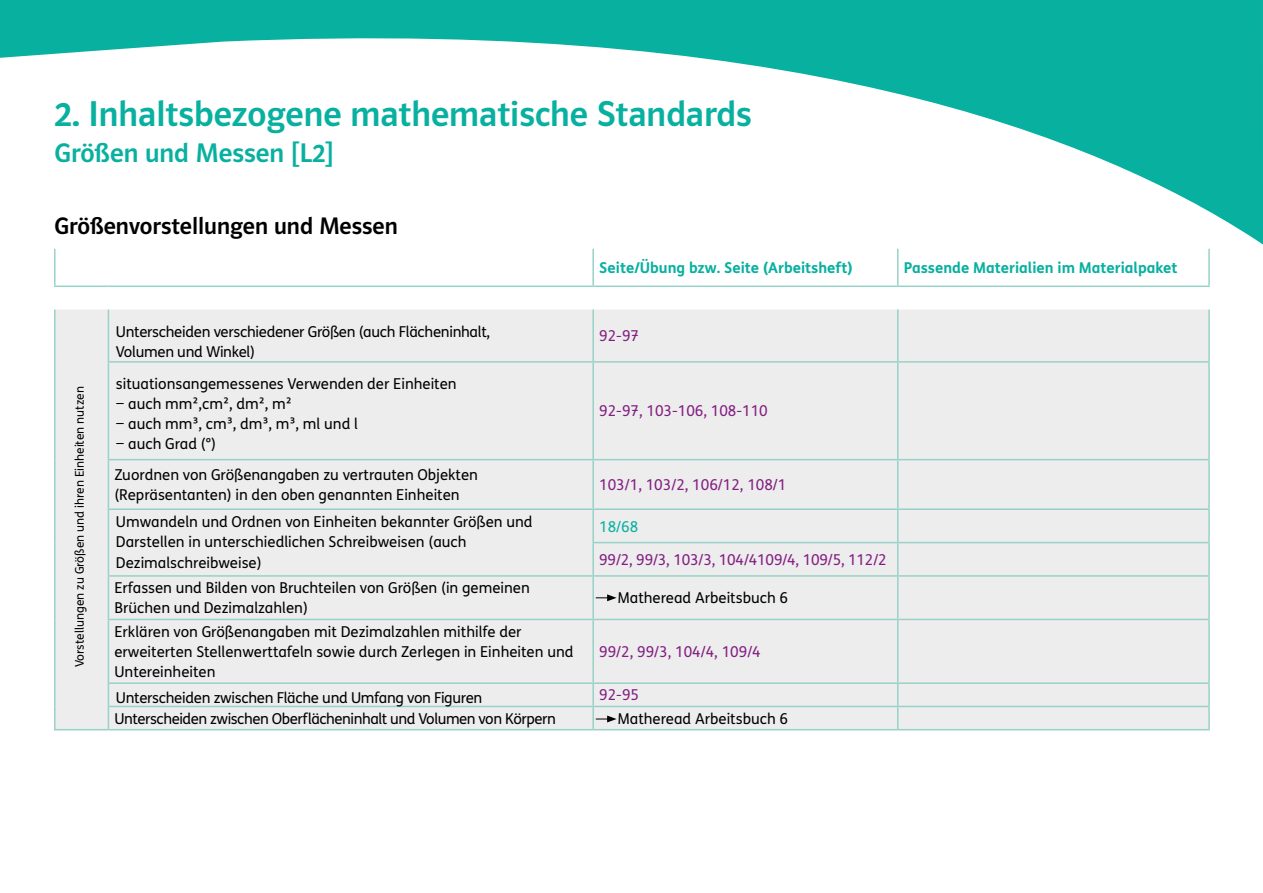
<style>
.page{position:relative;width:1263px;height:893px;background:#fff}
.page>*{position:absolute;margin:0;border:0;box-sizing:border-box;transform-origin:0 0}
.t1{font:36px "Polo ST11 K Krftg";color:#08b0a0}
.t2{font:27px "Polo ST11 K Krftg";color:#08b0a0}
.t3{font:24px "Polo ST11 K Krftg";color:#000}
.t4{font:15px/20.2px "FS Klett GSV";color:#000}
.t5{font:15px "FS Klett GSV";color:#831f82}
.t6{font:15px/20.2px "FS Klett GSV";letter-spacing:-.02em;color:#000}
.t7{font:700 15px "FS Klett GSV";color:#08b0a0}
.t8{font:15px "FS Klett GSV";letter-spacing:-.03em;color:#000}
.t9{font:15px "FS Klett GSV";color:#08b0a0}
.t10{font:12px "FS Klett GSV";color:#000}
</style>
<div class="page">
<svg style="left:0;top:0;width:1263px;height:244px"></svg>
<div style="left:56px;top:310px;width:1152px;height:419px;background:#ededed"></div>
<hr style="left:54px;top:249px;width:2px;height:37px;background:#98d1c7">
<hr style="left:592px;top:249px;width:2px;height:37px;background:#98d1c7">
<hr style="left:897px;top:249px;width:1px;height:37px;background:#98d1c7">
<hr style="left:1208px;top:249px;width:2px;height:37px;background:#98d1c7">
<hr style="left:54px;top:286px;width:54px;height:1px;background:#98d1c7">
<hr style="left:108px;top:286px;width:485px;height:1px;background:#98d1c7">
<hr style="left:593px;top:286px;width:305px;height:1px;background:#98d1c7">
<hr style="left:898px;top:286px;width:312px;height:1px;background:#98d1c7">
<hr style="left:54px;top:310px;width:2px;height:52px;background:#98d1c7">
<hr style="left:108px;top:310px;width:1px;height:51px;background:#98d1c7">
<hr style="left:592px;top:310px;width:2px;height:51px;background:#98d1c7">
<hr style="left:897px;top:310px;width:1px;height:51px;background:#98d1c7">
<hr style="left:1208px;top:310px;width:2px;height:51px;background:#98d1c7">
<hr style="left:54px;top:362px;width:2px;height:98px;background:#98d1c7">
<hr style="left:108px;top:363px;width:1px;height:96px;background:#98d1c7">
<hr style="left:593px;top:361px;width:305px;height:2px;background:#98d1c7">
<hr style="left:592px;top:363px;width:2px;height:96px;background:#98d1c7">
<hr style="left:898px;top:361px;width:312px;height:2px;background:#98d1c7">
<hr style="left:897px;top:363px;width:1px;height:96px;background:#98d1c7">
<hr style="left:1208px;top:363px;width:2px;height:96px;background:#98d1c7">
<hr style="left:54px;top:460px;width:2px;height:49px;background:#98d1c7">
<hr style="left:108px;top:460px;width:1px;height:48px;background:#98d1c7">
<hr style="left:898px;top:459px;width:312px;height:1px;background:#98d1c7">
<hr style="left:1208px;top:460px;width:2px;height:48px;background:#98d1c7">
<hr style="left:54px;top:509px;width:2px;height:34px;background:#98d1c7">
<hr style="left:108px;top:510px;width:1px;height:33px;background:#98d1c7">
<hr style="left:592px;top:510px;width:2px;height:32px;background:#98d1c7">
<hr style="left:898px;top:508px;width:312px;height:2px;background:#98d1c7">
<hr style="left:897px;top:510px;width:1px;height:32px;background:#98d1c7">
<hr style="left:1208px;top:510px;width:2px;height:32px;background:#98d1c7">
<hr style="left:54px;top:543px;width:2px;height:33px;background:#98d1c7">
<hr style="left:108px;top:543px;width:1px;height:32px;background:#98d1c7">
<hr style="left:592px;top:542px;width:306px;height:1px;background:#98d1c7">
<hr style="left:592px;top:543px;width:2px;height:32px;background:#98d1c7">
<hr style="left:898px;top:542px;width:312px;height:1px;background:#98d1c7">
<hr style="left:897px;top:543px;width:1px;height:32px;background:#98d1c7">
<hr style="left:1208px;top:543px;width:2px;height:32px;background:#98d1c7">
<hr style="left:54px;top:576px;width:2px;height:43px;background:#98d1c7">
<hr style="left:108px;top:577px;width:1px;height:42px;background:#98d1c7">
<hr style="left:593px;top:575px;width:305px;height:2px;background:#98d1c7">
<hr style="left:592px;top:577px;width:2px;height:42px;background:#98d1c7">
<hr style="left:898px;top:575px;width:312px;height:2px;background:#98d1c7">
<hr style="left:897px;top:577px;width:1px;height:42px;background:#98d1c7">
<hr style="left:1208px;top:577px;width:2px;height:42px;background:#98d1c7">
<hr style="left:54px;top:619px;width:2px;height:64px;background:#98d1c7">
<hr style="left:108px;top:620px;width:1px;height:62px;background:#98d1c7">
<hr style="left:593px;top:619px;width:305px;height:1px;background:#98d1c7">
<hr style="left:592px;top:620px;width:2px;height:62px;background:#98d1c7">
<hr style="left:898px;top:619px;width:312px;height:1px;background:#98d1c7">
<hr style="left:897px;top:620px;width:1px;height:62px;background:#98d1c7">
<hr style="left:1208px;top:620px;width:2px;height:62px;background:#98d1c7">
<hr style="left:54px;top:683px;width:2px;height:23px;background:#98d1c7">
<hr style="left:593px;top:682px;width:305px;height:2px;background:#98d1c7">
<hr style="left:592px;top:684px;width:2px;height:22px;background:#98d1c7">
<hr style="left:898px;top:682px;width:312px;height:2px;background:#98d1c7">
<hr style="left:1208px;top:684px;width:2px;height:22px;background:#98d1c7">
<hr style="left:54px;top:706px;width:2px;height:23px;background:#98d1c7">
<svg style="left:108px;top:684px;width:1px;height:45px"></svg>
<hr style="left:593px;top:706px;width:305px;height:1px;background:#98d1c7">
<hr style="left:592px;top:707px;width:2px;height:22px;background:#98d1c7">
<hr style="left:898px;top:706px;width:312px;height:1px;background:#98d1c7">
<svg style="left:897px;top:684px;width:1px;height:45px"></svg>
<hr style="left:1208px;top:707px;width:2px;height:22px;background:#98d1c7">
<hr style="left:593px;top:729px;width:305px;height:1px;background:#98d1c7">
<hr style="left:898px;top:729px;width:312px;height:1px;background:#98d1c7">
<hr style="left:108px;top:575px;width:485px;height:2px;background:#98d1c7">
<hr style="left:108px;top:619px;width:485px;height:1px;background:#98d1c7">
<hr style="left:54px;top:729px;width:54px;height:1px;background:#98d1c7">
<hr style="left:108px;top:729px;width:485px;height:1px;background:#98d1c7">
<hr style="left:593px;top:459px;width:305px;height:1px;background:#98d1c7">
<hr style="left:592px;top:460px;width:2px;height:48px;background:#98d1c7">
<hr style="left:897px;top:460px;width:1px;height:48px;background:#98d1c7">
<hr style="left:593px;top:508px;width:305px;height:2px;background:#98d1c7">
<hr style="left:108px;top:361px;width:485px;height:2px;background:#98d1c7">
<hr style="left:108px;top:459px;width:485px;height:1px;background:#98d1c7">
<hr style="left:108px;top:508px;width:485px;height:2px;background:#98d1c7">
<hr style="left:108px;top:682px;width:485px;height:2px;background:#98d1c7">
<hr style="left:108px;top:706px;width:485px;height:1px;background:#98d1c7">
<svg style="left:596px;top:594px;width:21px;height:7px"></svg>
<svg style="left:596px;top:716px;width:21px;height:6px"></svg>
<h1 class="t1" style="left:54px;top:94px;width:699px">2. Inhaltsbezogene mathematische Standards</h1>
<h2 class="t2" style="left:54px;top:138px;width:281px">Größen und Messen [L2]</h2>
<h3 class="t3" style="left:54px;top:213px;width:345px">Größenvorstellungen und Messen</h3>
<p class="t6" style="left:116px;top:321px;width:376px">Unterscheiden verschiedener Größen (auch Flächeninhalt,<br>Volumen und Winkel)</p>
<p class="t7" style="left:599px;top:256px;width:255px">Seite/Übung bzw. Seite (Arbeitsheft)</p>
<p class="t7" style="left:904px;top:256px;width:275px">Passende Materialien im Materialpaket</p>
<p class="t5" style="left:599px;top:326px;width:41px">92-97</p>
<p class="t10" style="left:71px;top:667px;width:283px;rotate:-90deg">Vorstellungen zu Größen und ihren Einheiten nutzen</p>
<p class="t4" style="left:116px;top:373px;width:342px">situationsangemessenes Verwenden der Einheiten − auch mm²,cm², dm², m²<br>− auch mm³, cm³, dm³, m³, ml und l<br>− auch Grad (°)</p>
<p class="t5" style="left:599px;top:401px;width:170px">92-97, 103-106, 108-110</p>
<p class="t4" style="left:114px;top:464px;width:365px">Zuordnen von Größenangaben zu vertrauten Objekten (Repräsentanten) in den oben genannten Einheiten</p>
<p class="t5" style="left:599px;top:474px;width:189px">103/1, 103/2, 106/12, 108/1</p>
<p class="t9" style="left:599px;top:516px;width:41px">18/68</p>
<p class="t5" style="left:599px;top:549px;width:289px">99/2, 99/3, 103/3, 104/4109/4, 109/5, 112/2</p>
<p class="t4" style="left:114px;top:577px;width:417px">Erfassen und Bilden von Bruchteilen von Größen (in gemeinen<br>Brüchen und Dezimalzahlen)</p>
<p class="t4" style="left:618px;top:588px;width:172px">Matheread Arbeitsbuch 6</p>
<p class="t4" style="left:114px;top:621px;width:461px">Erklären von Größenangaben mit Dezimalzahlen mithilfe der erweiterten Stellenwerttafeln sowie durch Zerlegen in Einheiten und<br>Untereinheiten</p>
<p class="t4" style="left:116px;top:511px;width:418px">Umwandeln und Ordnen von Einheiten bekannter Größen und<br>Darstellen in unterschiedlichen Schreibweisen (auch<br>Dezimalschreibweise)</p>
<p class="t5" style="left:599px;top:641px;width:163px">99/2, 99/3, 104/4, 109/4</p>
<p class="t5" style="left:599px;top:685px;width:41px">92-95</p>
<p class="t6" style="left:116px;top:687px;width:368px">Unterscheiden zwischen Fläche und Umfang von Figuren</p>
<p class="t8" style="left:114px;top:708px;width:443px">Unterscheiden zwischen Oberflächeninhalt und Volumen von Körpern</p>
<p class="t4" style="left:618px;top:708px;width:172px">Matheread Arbeitsbuch 6</p>
</div>
